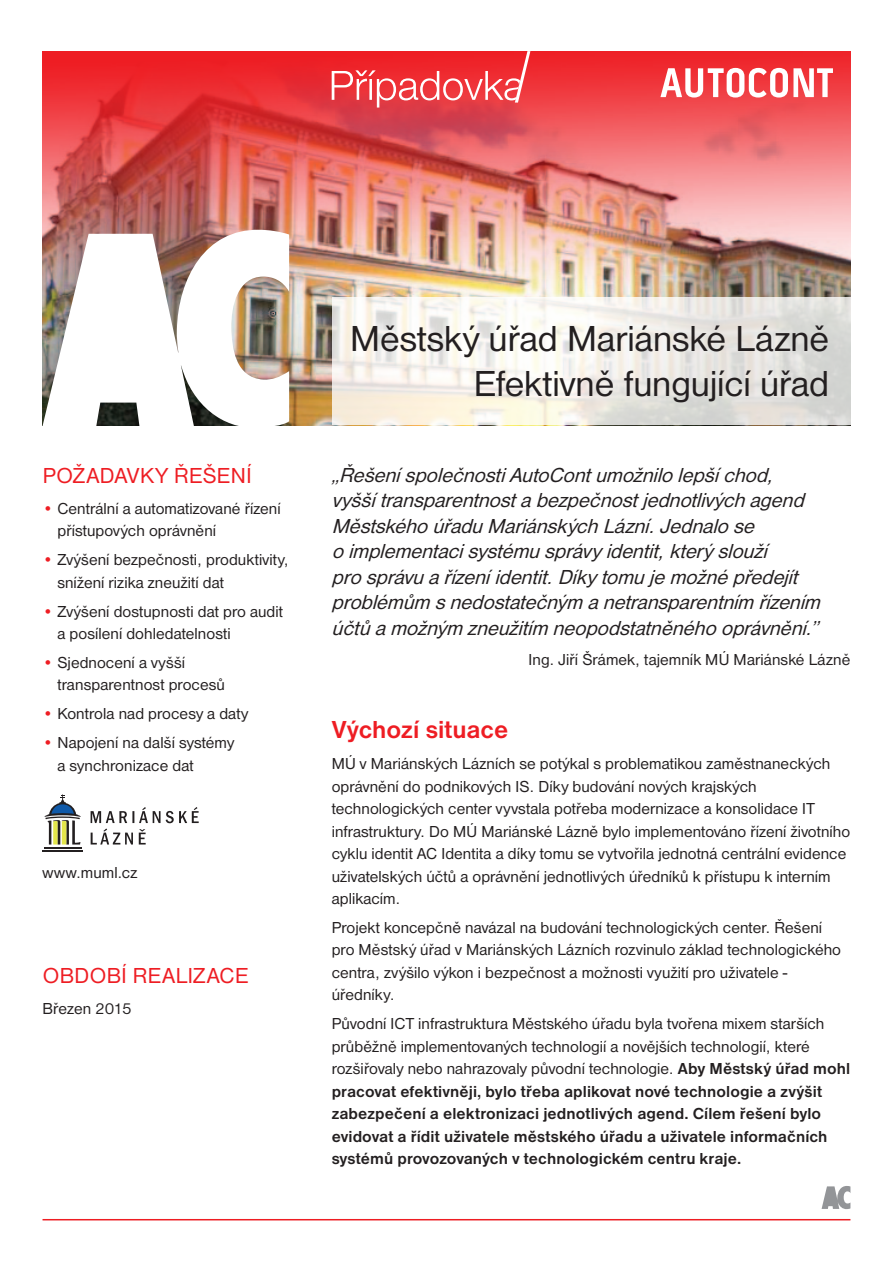
<style>
.page{position:relative;width:893px;height:1263px;background:#fff}
.page>*{position:absolute;margin:0;border:0;box-sizing:border-box;transform-origin:0 0}
.t1{font:37.5px/45px "Nimbus Sans DOT";color:#231f20;text-align:right}
.t2{font:700 25.5px "Nimbus Sans DOT";color:#ee1d23}
.t3{font:22.5px "Nimbus Sans DOT";letter-spacing:.025em;color:#ee1d23}
.t4{font:italic 21px/25.5px "Nimbus Sans DOT";color:#231f20}
.t5{font:16.5px/22.5px "Nimbus Sans DOT";letter-spacing:.005em;color:#231f20}
.t6{font:700 16.5px/22.5px "Nimbus Sans DOT";letter-spacing:.005em;color:#231f20}
.s1{color:#ee1d23}
.s2{font-weight:400}
</style>
<div class="page">
<img style="left:43px;top:51px;width:807px;height:248px">
<svg style="left:660px;top:68px;width:173px;height:30px"></svg>
<svg style="left:332px;top:298px;width:518px;height:127px"></svg>
<img style="left:43px;top:229px;width:246px;height:197px">
<svg style="left:332px;top:51px;width:198px;height:57px;background:#ee484d"></svg>
<svg style="left:822px;top:1186px;width:28px;height:23px"></svg>
<hr style="left:43px;top:1219px;width:807px;height:1px;background:#ee1d23">
<svg style="left:91px;top:807px;width:108px;height:37px"></svg>
<hr style="left:44px;top:847px;width:37px;height:1px;background:#231f20">
<hr style="left:43px;top:850px;width:40px;height:1px;background:#231f20">
<svg style="left:45px;top:794px;width:36px;height:50px"></svg>
<h3 class="t3" style="left:43px;top:463px;width:210px">POŽADAVKY ŘEŠENÍ</h3>
<p class="t5" style="left:57px;top:497px;width:225px;text-indent:-15px"><span class="s1">•</span> Centrální a automatizované řízení přístupových oprávnění</p>
<p class="t5" style="left:57px;top:549px;width:233px;text-indent:-15px"><span class="s1">•</span> Zvýšení bezpečnosti, produktivity, snížení rizika zneužití dat</p>
<p class="t5" style="left:57px;top:600px;width:227px;text-indent:-15px"><span class="s1">•</span> Zvýšení dostupnosti dat pro audit a posílení dohledatelnosti</p>
<p class="t5" style="left:57px;top:651px;width:169px;text-indent:-15px"><span class="s1">•</span> Sjednocení a vyšší transparentnost procesů</p>
<p class="t5" style="left:43px;top:703px;width:207px"><span class="s1">•</span> Kontrola nad procesy a daty</p>
<p class="t5" style="left:57px;top:732px;width:178px;text-indent:-15px"><span class="s1">•</span> Napojení na další systémy a synchronizace dat</p>
<p class="t5" style="left:43px;top:862px;width:96px">www.muml.cz</p>
<h3 class="t3" style="left:43px;top:963px;width:119px">Období realizace</h3>
<p class="t5" style="left:43px;top:998px;width:91px">Březen 2015</p>
<h1 class="t1" style="left:350px;top:317px;width:481px">Městský úřad Mariánské Lázně<br>Efektivně fungující úřad</h1>
<p class="t4" style="left:332px;top:462px;width:496px">„ŘešeníspolečnostiAutoContumožnilolepšíchod, vyššítransparentnosta bezpečnostjednotlivýchagend MěstskéhoúřaduMariánskýchLázní.Jednalose<br>o implementacisystémusprávyidentit,kterýslouží prosprávuařízeníidentit.Díkytomujemožnépředejít problémům s nedostatečným anetransparentním řízením účtůamožným zneužitím neopodstatněnéhooprávnění.”</p>
<p class="t5" style="left:528px;top:648px;width:323px">Ing. Jiří Šrámek, tajemník MÚ Mariánské Lázně</p>
<h2 class="t2" style="left:332px;top:715px;width:178px">Výchozí situace</h2>
<p class="t5" style="left:332px;top:752px;width:520px">MÚ v Mariánských Lázních se potýkal s problematikou zaměstnaneckých oprávnění do podnikových IS. Díky budování nových krajských technologických center vyvstala potřeba modernizace a konsolidace IT infrastruktury. Do MÚ Mariánské Lázně bylo implementováno řízení životního cyklu identit AC Identita a díky tomu se vytvořila jednotná centrální evidence uživatelských účtů a oprávnění jednotlivých úředníků k přístupu k interním aplikacím.</p>
<p class="t5" style="left:332px;top:916px;width:511px">Projekt koncepčně navázal na budování technologických center. Řešení pro Městský úřad v Mariánských Lázních rozvinulo základ technologického centra, zvýšilo výkon i bezpečnost a možnosti využití pro uživatele - úředníky.</p>
<p class="t6" style="left:332px;top:1013px;width:520px"><span class="s2">Původní ICT infrastruktura Městského úřadu byla tvořena mixem starších průběžně implementovaných technologií a novějších technologií, které rozšiřovaly nebo nahrazovaly původní technologie.</span> Aby Městský úřad mohl pracovat efektivněji, bylo třeba aplikovat nové technologie a zvýšit zabezpečení a elektronizaci jednotlivých agend. Cílem řešení bylo evidovat a řídit uživatele městského úřadu a uživatele informačních systémů provozovaných v technologickém centru kraje.</p>
</div>
